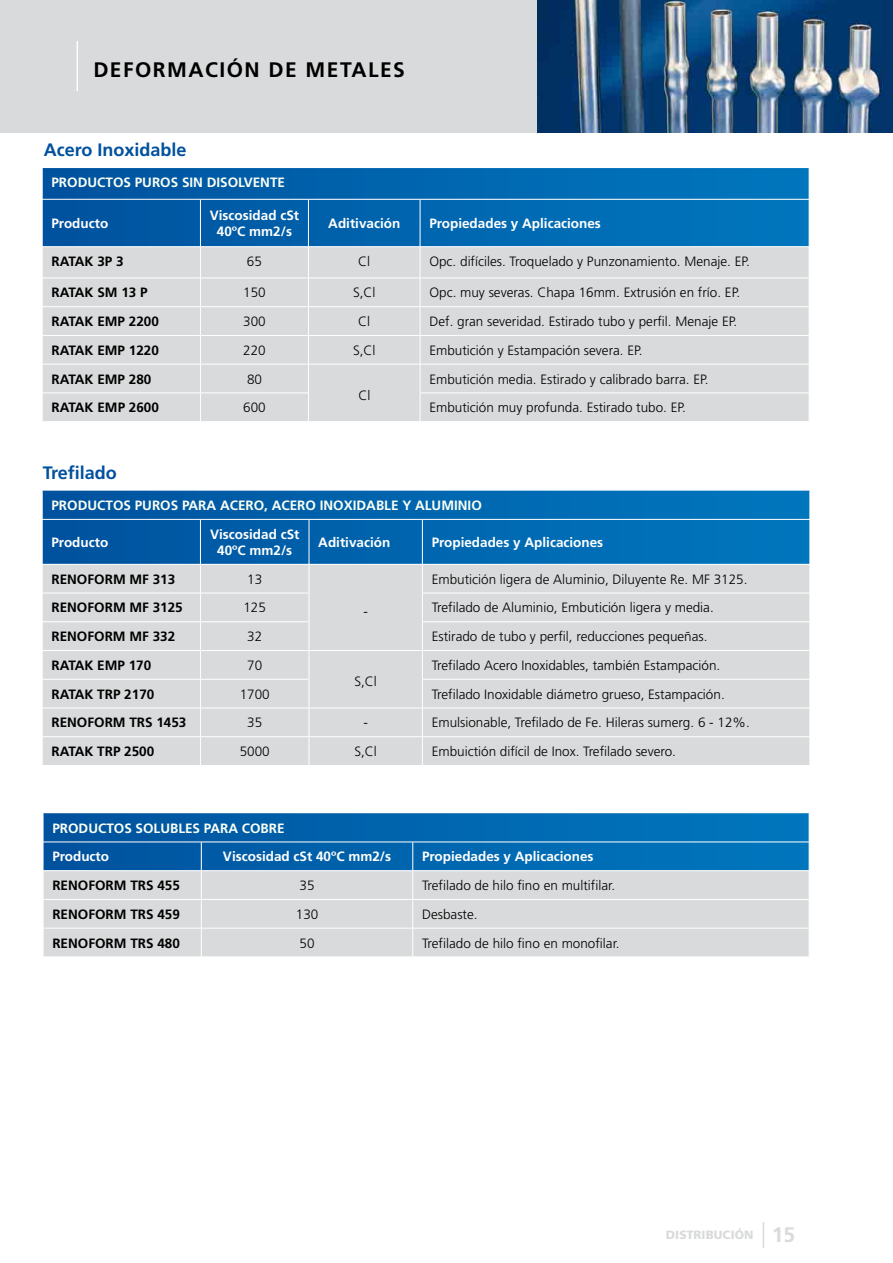
<style>
.page{position:relative;width:893px;height:1263px;background:#fff}
.page>*{position:absolute;margin:0;border:0;box-sizing:border-box;transform-origin:0 0}
.t1{font:700 21px "Frutiger";letter-spacing:.07em;color:#000}
.t2{font:700 18px "Frutiger";color:#00519e}
.t3{font:300 13.5px "Frutiger";color:#000}
.t4{font:700 13.5px "Frutiger";color:#000}
.t5{font:700 13.5px/16.2px "Frutiger";color:#fff;text-align:center}
.t6{font:700 13.5px "Frutiger";color:#fafff4}
.t7{font:900 12px "Frutiger";letter-spacing:.01em;color:#d9dadb}
.s1{font-weight:700;font-size:21px}
</style>
<div class="page">
<svg style="left:763px;top:1222px;width:1px;height:26px"></svg>
<div style="left:43px;top:491px;width:157px;height:73px;background:#0055a1"></div>
<div style="left:43px;top:565px;width:157px;height:200px;background:#d9dadb"></div>
<svg style="left:42px;top:491px;width:1px;height:28px"></svg>
<hr style="left:42px;top:519px;width:158px;height:1px;background:#fff">
<hr style="left:42px;top:593px;width:158px;height:1px;background:#fff">
<hr style="left:42px;top:621px;width:158px;height:1px;background:#fff">
<hr style="left:42px;top:650px;width:158px;height:1px;background:#fff">
<hr style="left:42px;top:679px;width:158px;height:1px;background:#fff">
<hr style="left:42px;top:708px;width:158px;height:1px;background:#fff">
<hr style="left:42px;top:736px;width:158px;height:1px;background:#fff">
<svg style="left:42px;top:565px;width:1px;height:200px"></svg>
<svg style="left:200px;top:491px;width:610px;height:274px;background:#a1bdd1"></svg>
<svg style="left:43px;top:813px;width:767px;height:144px;background:#86aecb"></svg>
<svg style="left:43px;top:168px;width:766px;height:78px;background:#0162ab"></svg>
<svg style="left:201px;top:200px;width:608px;height:46px;background:#0068b1"></svg>
<div style="left:43px;top:247px;width:265px;height:174px;background:#d9dadb"></div>
<div style="left:309px;top:247px;width:500px;height:174px;background:#d9dadb"></div>
<hr style="left:42px;top:199px;width:158px;height:1px;background:#fff">
<hr style="left:200px;top:199px;width:108px;height:1px;background:#fff">
<hr style="left:200px;top:199px;width:1px;height:48px;background:#fff">
<hr style="left:308px;top:199px;width:112px;height:1px;background:#fff">
<hr style="left:308px;top:199px;width:1px;height:48px;background:#fff">
<hr style="left:420px;top:199px;width:389px;height:1px;background:#fff">
<hr style="left:420px;top:199px;width:1px;height:48px;background:#fff">
<hr style="left:200px;top:247px;width:1px;height:31px;background:#fff">
<hr style="left:420px;top:247px;width:1px;height:31px;background:#fff">
<hr style="left:42px;top:278px;width:158px;height:1px;background:#fff">
<hr style="left:200px;top:278px;width:108px;height:1px;background:#fff">
<hr style="left:308px;top:278px;width:112px;height:1px;background:#fff">
<hr style="left:420px;top:278px;width:389px;height:1px;background:#fff">
<hr style="left:42px;top:306px;width:158px;height:1px;background:#fff">
<hr style="left:200px;top:306px;width:108px;height:1px;background:#fff">
<hr style="left:308px;top:306px;width:112px;height:1px;background:#fff">
<hr style="left:420px;top:306px;width:389px;height:1px;background:#fff">
<hr style="left:42px;top:335px;width:158px;height:1px;background:#fff">
<hr style="left:200px;top:335px;width:108px;height:1px;background:#fff">
<hr style="left:308px;top:335px;width:112px;height:1px;background:#fff">
<hr style="left:420px;top:335px;width:389px;height:1px;background:#fff">
<hr style="left:42px;top:364px;width:158px;height:1px;background:#fff">
<hr style="left:200px;top:364px;width:108px;height:1px;background:#fff">
<hr style="left:308px;top:364px;width:112px;height:1px;background:#fff">
<hr style="left:420px;top:364px;width:389px;height:1px;background:#fff">
<hr style="left:42px;top:393px;width:158px;height:1px;background:#fff">
<svg style="left:42px;top:279px;width:1px;height:142px"></svg>
<hr style="left:200px;top:393px;width:109px;height:1px;background:#fff">
<svg style="left:200px;top:279px;width:1px;height:142px"></svg>
<hr style="left:420px;top:393px;width:389px;height:1px;background:#fff">
<svg style="left:420px;top:278px;width:1px;height:143px"></svg>
<div style="left:0;top:0;width:893px;height:132px;background:#d9dadb"></div>
<hr style="left:77px;top:41px;width:1px;height:50px;background:#fff">
<img style="left:538px;top:0;width:355px;height:132px">
<h1 class="t1" style="left:93px;top:57px;width:313px">DEFORMACIÓN DE METALES</h1>
<h2 class="t2" style="left:44px;top:139px;width:144px">Acero Inoxidable</h2>
<p class="t6" style="left:51px;top:175px;width:235px">PRODUCTOS PUROS SIN DISOLVENTE</p>
<p class="t5" style="left:51px;top:215px;width:58px">Producto</p>
<p class="t5" style="left:210px;top:207px;width:91px">Viscosidad cSt<br>40ºC mm2/s</p>
<p class="t5" style="left:328px;top:215px;width:74px">Aditivación</p>
<p class="t5" style="left:429px;top:215px;width:173px">Propiedades y Aplicaciones</p>
<p class="t4" style="left:51px;top:254px;width:74px">RATAK 3P 3</p>
<p class="t3" style="left:247px;top:254px;width:17px">65</p>
<p class="t3" style="left:358px;top:254px;width:14px">Cl</p>
<p class="t3" style="left:429px;top:254px;width:322px">Opc. difíciles. Troquelado y Punzonamiento. Menaje. EP.</p>
<p class="t4" style="left:52px;top:285px;width:96px">RATAK sm 13 p</p>
<p class="t3" style="left:243px;top:285px;width:24px">150</p>
<p class="t3" style="left:353px;top:285px;width:24px">S,Cl</p>
<p class="t3" style="left:429px;top:285px;width:312px">Opc. muy severas. Chapa 16mm. Extrusión en frío. EP.</p>
<p class="t4" style="left:52px;top:313px;width:109px">RATAK EMP 2200</p>
<p class="t3" style="left:243px;top:314px;width:24px">300</p>
<p class="t3" style="left:358px;top:314px;width:14px">Cl</p>
<p class="t3" style="left:429px;top:314px;width:309px">Def. gran severidad. Estirado tubo y perfil. Menaje EP.</p>
<p class="t4" style="left:52px;top:342px;width:109px">RATAK EMP 1220</p>
<p class="t3" style="left:243px;top:343px;width:24px">220</p>
<p class="t3" style="left:353px;top:343px;width:24px">S,Cl</p>
<p class="t3" style="left:429px;top:343px;width:215px">Embutición y Estampación severa. EP.</p>
<p class="t4" style="left:52px;top:371px;width:101px">RATAK EMP 280</p>
<p class="t3" style="left:247px;top:371px;width:17px">80</p>
<p class="t3" style="left:358px;top:387px;width:14px">Cl</p>
<p class="t3" style="left:429px;top:371px;width:281px">Embutición media. Estirado y calibrado barra. EP.</p>
<p class="t4" style="left:52px;top:400px;width:109px">RATAK EMP 2600</p>
<p class="t3" style="left:243px;top:400px;width:24px">600</p>
<p class="t3" style="left:429px;top:400px;width:258px">Embutición muy profunda. Estirado tubo. EP.</p>
<h2 class="t2" style="left:43px;top:462px;width:76px">Trefilado</h2>
<p class="t6" style="left:51px;top:497px;width:432px">PRODUCTOS PUROS PARA ACERO, ACERO INOXIDABLE Y ALUMINIO</p>
<p class="t5" style="left:51px;top:534px;width:58px">Producto</p>
<p class="t5" style="left:210px;top:526px;width:91px">Viscosidad cSt<br>40ºC mm2/s</p>
<p class="t5" style="left:318px;top:534px;width:74px">Aditivación</p>
<p class="t5" style="left:432px;top:534px;width:173px">Propiedades y Aplicaciones</p>
<p class="t4" style="left:51px;top:571px;width:125px">RENOFORM mf 313</p>
<p class="t3" style="left:247px;top:571px;width:17px">13</p>
<p class="t3" style="left:363px;top:604px;width:6px">-</p>
<p class="t3" style="left:432px;top:571px;width:317px">Embutición ligera de Aluminio, Diluyente Re. MF 3125.</p>
<p class="t4" style="left:51px;top:600px;width:133px">RENOFORM mf 3125</p>
<p class="t3" style="left:243px;top:600px;width:24px">125</p>
<p class="t3" style="left:432px;top:600px;width:284px">Trefilado de Aluminio, Embutición ligera y media.</p>
<p class="t4" style="left:51px;top:629px;width:125px">RENOFORM mf 332</p>
<p class="t3" style="left:247px;top:629px;width:17px">32</p>
<p class="t3" style="left:432px;top:629px;width:277px">Estirado de tubo y perfil, reducciones pequeñas.</p>
<p class="t4" style="left:51px;top:657px;width:18px">Ratak</p>
<p class="t4" style="left:97px;top:657px;width:10px">emp</p>
<p class="t4" style="left:129px;top:657px;width:24px">170</p>
<p class="t3" style="left:247px;top:658px;width:17px">70</p>
<p class="t3" style="left:354px;top:674px;width:24px">S,Cl</p>
<p class="t3" style="left:432px;top:658px;width:290px">Trefilado Acero Inoxidables, también Estampación.</p>
<p class="t4" style="left:51px;top:686px;width:18px">Ratak</p>
<p class="t4" style="left:97px;top:686px;width:9px">trp</p>
<p class="t4" style="left:124px;top:686px;width:32px">2170</p>
<p class="t3" style="left:240px;top:686px;width:32px">1700</p>
<p class="t3" style="left:432px;top:686px;width:295px">Trefilado Inoxidable diámetro grueso, Estampación.</p>
<p class="t4" style="left:51px;top:715px;width:87px">RENOFORM trs</p>
<p class="t4" style="left:156px;top:715px;width:32px">1453</p>
<p class="t3" style="left:247px;top:715px;width:17px">35</p>
<p class="t3" style="left:363px;top:715px;width:6px">-</p>
<p class="t3" style="left:432px;top:715px;width:320px">Emulsionable, Trefilado de Fe. Hileras sumerg. 6 - 12%.</p>
<p class="t4" style="left:51px;top:743px;width:18px">Ratak</p>
<p class="t4" style="left:97px;top:743px;width:9px">trp</p>
<p class="t4" style="left:124px;top:743px;width:32px">2500</p>
<p class="t3" style="left:240px;top:744px;width:32px">5000</p>
<p class="t3" style="left:354px;top:744px;width:24px">S,Cl</p>
<p class="t3" style="left:432px;top:744px;width:246px">Embuictión difícil de Inox. Trefilado severo.</p>
<p class="t6" style="left:52px;top:820px;width:234px">PRODUCTOS SOLUBLES PARA COBRE</p>
<p class="t5" style="left:52px;top:849px;width:58px">Producto</p>
<p class="t5" style="left:223px;top:849px;width:170px">Viscosidad cSt 40ºC mm2/s</p>
<p class="t5" style="left:422px;top:849px;width:173px">Propiedades y Aplicaciones</p>
<p class="t4" style="left:52px;top:877px;width:19px">Renoform</p>
<p class="t4" style="left:130px;top:877px;width:9px">trs</p>
<p class="t4" style="left:157px;top:877px;width:24px">455</p>
<p class="t3" style="left:300px;top:878px;width:17px">35</p>
<p class="t3" style="left:422px;top:878px;width:195px">Trefilado de hilo fino en multifilar.</p>
<p class="t4" style="left:52px;top:906px;width:19px">Renoform</p>
<p class="t4" style="left:130px;top:906px;width:9px">trs</p>
<p class="t4" style="left:157px;top:906px;width:24px">459</p>
<p class="t3" style="left:296px;top:906px;width:24px">130</p>
<p class="t3" style="left:422px;top:906px;width:57px">Desbaste.</p>
<p class="t4" style="left:52px;top:935px;width:87px">RENOFORM trs</p>
<p class="t4" style="left:157px;top:935px;width:24px">480</p>
<p class="t3" style="left:300px;top:935px;width:17px">50</p>
<p class="t3" style="left:422px;top:935px;width:199px">Trefilado de hilo fino en monofilar.</p>
<p class="t7" style="left:666px;top:1227px;width:131px">DISTRIBUCIÓN <span class="s1">15</span></p>
</div>
